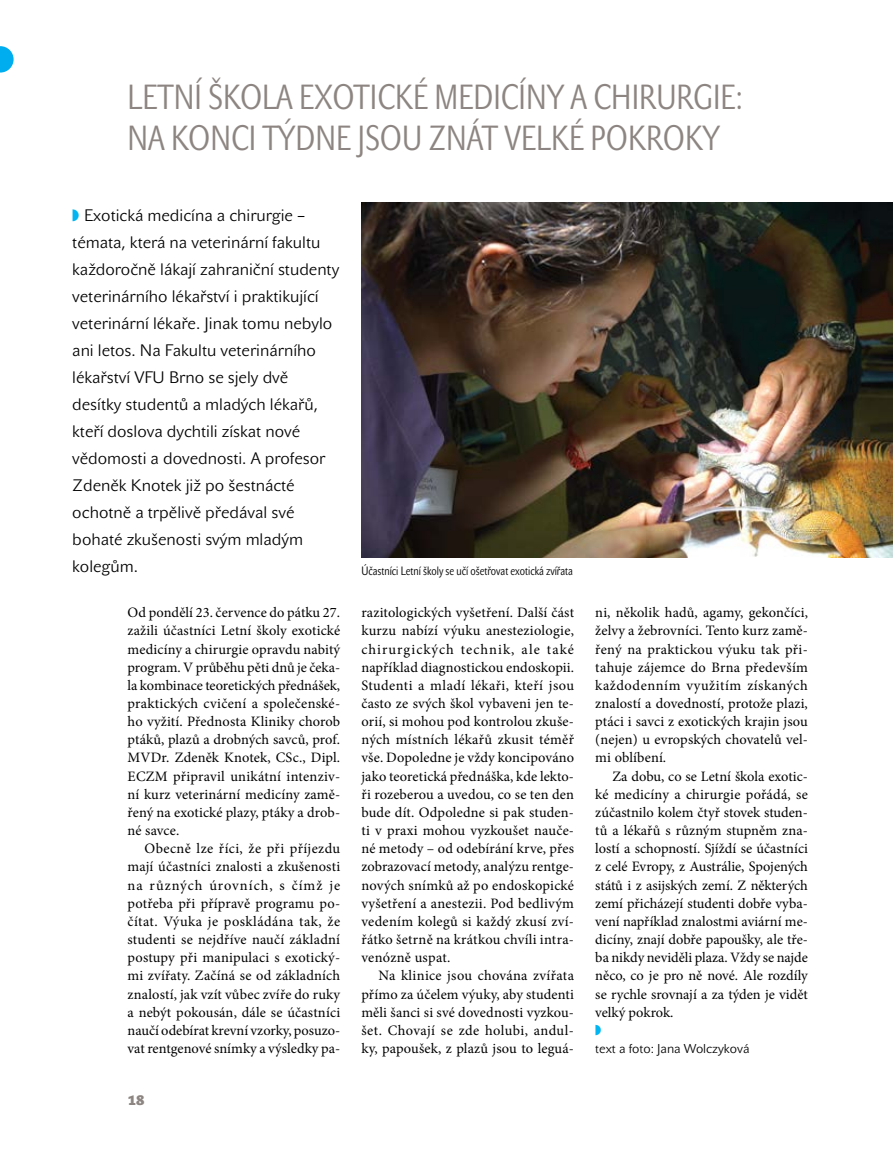
<style>
.page{position:relative;width:893px;height:1149px;background:#fff}
.page>*{position:absolute;margin:0;border:0;box-sizing:border-box;transform-origin:0 0}
.nad2{font:34.5px/40.5px "John Sans Cond Lite Pro";color:#8d8581}
.perex{font:16.5px/27px "John Sans Lite Pro";color:#000}
.Normální{font:14.4px/18.1px "Minion Pro";letter-spacing:.005em;color:#000;text-align:justify}
.t1{font:700 13.5px "John Sans Heavy Pro";color:#8d8581}
.jmeno{font:12.75px "John Sans Lite Pro";color:#000}
.popisek{font:12px "John Sans Cond Lite Pro";color:#000}
</style>
<div class="page">
<svg style="left:0;top:46px;width:14px;height:26px"></svg>
<img style="left:361px;top:202px;width:532px;height:355px">
<p class="nad2" style="left:128px;top:77px;width:617px">LETNÍ ŠKOLA EXOTICKÉ MEDICÍNY A CHIRURGIE:<br>NA KONCI TÝDNE JSOU ZNÁT VELKÉ POKROKY</p>
<p class="perex" style="left:72px;top:202px;width:269px;text-indent:12px">Exotická medicína a chirurgie – témata, která na veterinární fakultu každoročně lákají zahraniční studenty veterinárního lékařství i praktikující veterinární lékaře. Jinak tomu nebylo ani letos. Na Fakultu veterinárního lékařství VFU Brno se sjely dvě desítky studentů a mladých lékařů, kteří doslova dychtili získat nové vědomosti a dovednosti. A profesor Zdeněk Knotek již po šestnácté ochotně a trpělivě předával své bohaté zkušenosti svým mladým kolegům.</p>
<p class="Normální" style="left:128px;top:603px;width:214px">Od pondělí 23. července do pátku 27. zažili účastníci Letní školy exotické medicíny a chirurgie opravdu nabitý program. V průběhu pěti dnů je čeka&shy;la kombinace teoretických přednášek, praktických cvičení a společenské&shy;ho vyžití. Přednosta Kliniky chorob ptáků, plazů a drobných savců, prof.<br>MVDr. Zdeněk Knotek, CSc., Dipl.<br>ECZM připravil unikátní intenziv&shy;ní kurz veterinární medicíny zamě&shy;řený na exotické plazy, ptáky a drob&shy;né savce.</p>
<p class="Normální" style="left:128px;top:839px;width:214px;text-indent:17px">Obecně lze říci, že při příjezdu mají účastníci znalosti a zkušenosti na různých úrovních, s čímž je potřeba při přípravě programu po&shy;čítat. Výuka je poskládána tak, že studenti se nejdříve naučí základní postupy při manipulaci s exotický&shy;mi zvířaty. Začíná se od základních znalostí, jak vzít vůbec zvíře do ruky a nebýt pokousán, dále se účastníci naučí odebírat krevní vzorky, posuzo&shy;vat rentgenové snímky a výsledky pa-</p>
<p class="t1" style="left:128px;top:1092px;width:18px">18</p>
<p class="popisek" style="left:361px;top:563px;width:213px">Účastníci Letní školy se učí ošetřovat exotická zvířata</p>
<p class="Normální" style="left:361px;top:603px;width:214px">razitologických vyšetření. Další část kurzu nabízí výuku anesteziologie, chirurgických technik, ale také například diagnostickou endoskopii.<br>Studenti a mladí lékaři, kteří jsou často ze svých škol vybaveni jen te&shy;orií, si mohou pod kontrolou zkuše&shy;ných místních lékařů zkusit téměř vše. Dopoledne je vždy koncipováno jako teoretická přednáška, kde lekto&shy;ři rozeberou a uvedou, co se ten den bude dít. Odpoledne si pak studen&shy;ti v praxi mohou vyzkoušet nauče&shy;né metody – od odebírání krve, přes zobrazovací metody, analýzu rentge&shy;nových snímků až po endoskopické vyšetření a anestezii. Pod bedlivým vedením kolegů si každý zkusí zví&shy;řátko šetrně na krátkou chvíli intra&shy;venózně uspat.</p>
<p class="Normální" style="left:361px;top:966px;width:214px;text-indent:17px">Na klinice jsou chována zvířata přímo za účelem výuky, aby studenti měli šanci si své dovednosti vyzkou&shy;šet. Chovají se zde holubi, andul&shy;ky, papoušek, z plazů jsou to leguá-</p>
<p class="Normální" style="left:595px;top:603px;width:214px">ni, několik hadů, agamy, gekončíci, želvy a žebrovníci. Tento kurz zamě&shy;řený na praktickou výuku tak při&shy;tahuje zájemce do Brna především každodenním využitím získaných znalostí a dovedností, protože plazi, ptáci i savci z exotických krajin jsou (nejen) u evropských chovatelů vel&shy;mi oblíbení.</p>
<p class="Normální" style="left:595px;top:766px;width:214px;text-indent:17px">Za dobu, co se Letní škola exotic&shy;ké medicíny a chirurgie pořádá, se zúčastnilo kolem čtyř stovek studen&shy;tů a lékařů s různým stupněm zna&shy;lostí a schopností. Sjíždí se účastníci z celé Evropy, z Austrálie, Spojených států i z asijských zemí. Z některých zemí přicházejí studenti dobře vyba&shy;vení například znalostmi aviární me&shy;dicíny, znají dobře papoušky, ale tře&shy;ba nikdy neviděli plaza. Vždy se najde něco, co je pro ně nové. Ale rozdíly se rychle srovnají a za týden je vidět velký pokrok.</p>
<p class="jmeno" style="left:595px;top:1040px;width:156px">text a foto: Jana Wolczyková</p>
</div>
